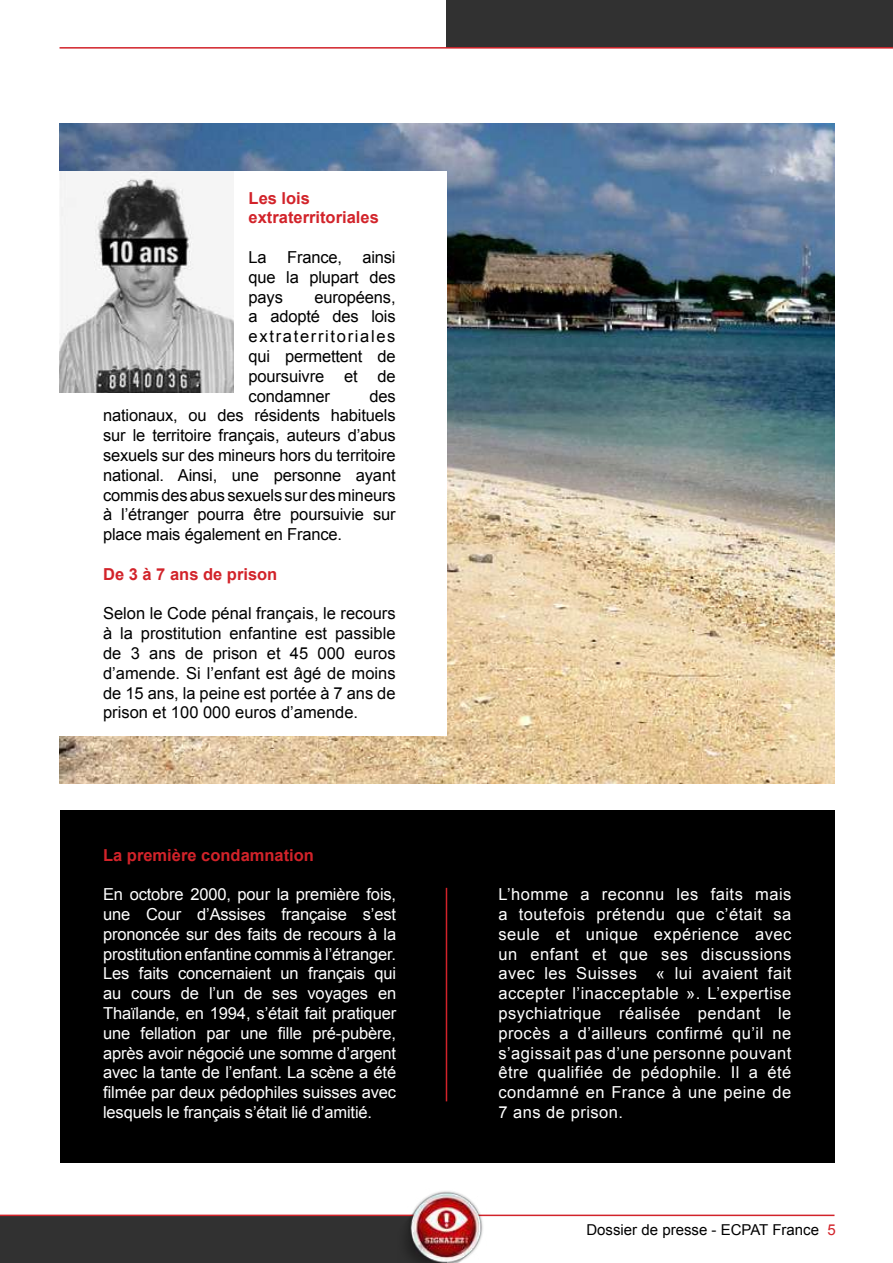
<style>
.page{position:relative;width:893px;height:1263px;background:#fff}
.page>*{position:absolute;margin:0;border:0;box-sizing:border-box;transform-origin:0 0}
.t1{font:16.5px/19.8px "Arial";letter-spacing:.01em;color:#fff;text-align:justify}
.t2{font:16.5px/19.8px "Arial";letter-spacing:-.01em;color:#000;text-align:justify}
.t3{font:700 16.5px/19.8px "Arial";color:#d2232a}
.t4{font:15px "Arial";color:#000}
.s1{color:#d2232a}
</style>
<div class="page">
<div style="left:446px;top:0;width:447px;height:48px;background:#313131"></div>
<hr style="left:60px;top:47px;width:833px;height:2px;background:#d2232a">
<div style="left:60px;top:810px;width:774px;height:353px;background:#000"></div>
<div style="left:0;top:1216px;width:446px;height:47px;background:#313131"></div>
<hr style="left:0;top:1214px;width:834px;height:2px;background:#d2232a">
<img style="left:60px;top:123px;width:774px;height:660px">
<div style="left:34px;top:171px;width:412px;height:565px;background:#fff"></div>
<hr style="left:446px;top:888px;width:1px;height:213px;background:#d2232a">
<img style="left:398px;top:1191px;width:89px;height:72px">
<img style="left:60px;top:172px;width:173px;height:221px">
<p class="t3" style="left:249px;top:188px;width:132px">Les lois extraterritoriales</p>
<p class="t2" style="left:249px;top:247px;width:148px">La France, ainsi que la plupart des pays</p>
<p class="t2" style="left:249px;top:287px;width:148px;text-indent:66px">européens, a adopté des lois extraterritoriales qui permettent de poursuivre et de condamner</p>
<p class="t2" style="left:103px;top:386px;width:294px;text-indent:266px">des nationaux, ou des résidents habituels sur le territoire français, auteurs d’abus sexuels sur des mineurs hors du territoire national. Ainsi, une personne ayant commis des abus sexuels sur des mineurs à l’étranger pourra être poursuivie sur place mais également en France.</p>
<p class="t3" style="left:103px;top:564px;width:176px">De 3 à 7 ans de prison</p>
<p class="t2" style="left:103px;top:604px;width:294px">Selon le Code pénal français, le recours à la prostitution enfantine est passible de 3 ans de prison et 45 000 euros d’amende. Si l’enfant est âgé de moins de 15 ans, la peine est portée à 7 ans de prison et 100 000 euros d’amende.</p>
<p class="t3" style="left:103px;top:845px;width:212px">La première condamnation</p>
<p class="t1" style="left:103px;top:884px;width:295px">En octobre 2000, pour la première fois, une Cour d’Assises française s’est prononcée sur des faits de recours à la prostitution enfantine commis à l’étranger.<br>Les faits concernaient un français qui au cours de l’un de ses voyages en Thaïlande, en 1994, s’était fait pratiquer une fellation par une fille pré-pubère, après avoir négocié une somme d’argent avec la tante de l’enfant. La scène a été filmée par deux pédophiles suisses avec lesquels le français s’était lié d’amitié.</p>
<p class="t1" style="left:498px;top:884px;width:295px">L’homme a reconnu les faits mais a toutefois prétendu que c’était sa seule et unique expérience avec un enfant et que ses discussions avec les Suisses « lui avaient fait accepter l’inacceptable ». L’expertise psychiatrique réalisée pendant le procès a d’ailleurs confirmé qu’il ne s’agissait pas d’une personne pouvant être qualifiée de pédophile. Il a été condamné en France à une peine de 7 ans de prison.</p>
<p class="t4" style="left:586px;top:1219px;width:251px">Dossier de presse - ECPAT France <span class="s1">5</span></p>
</div>
